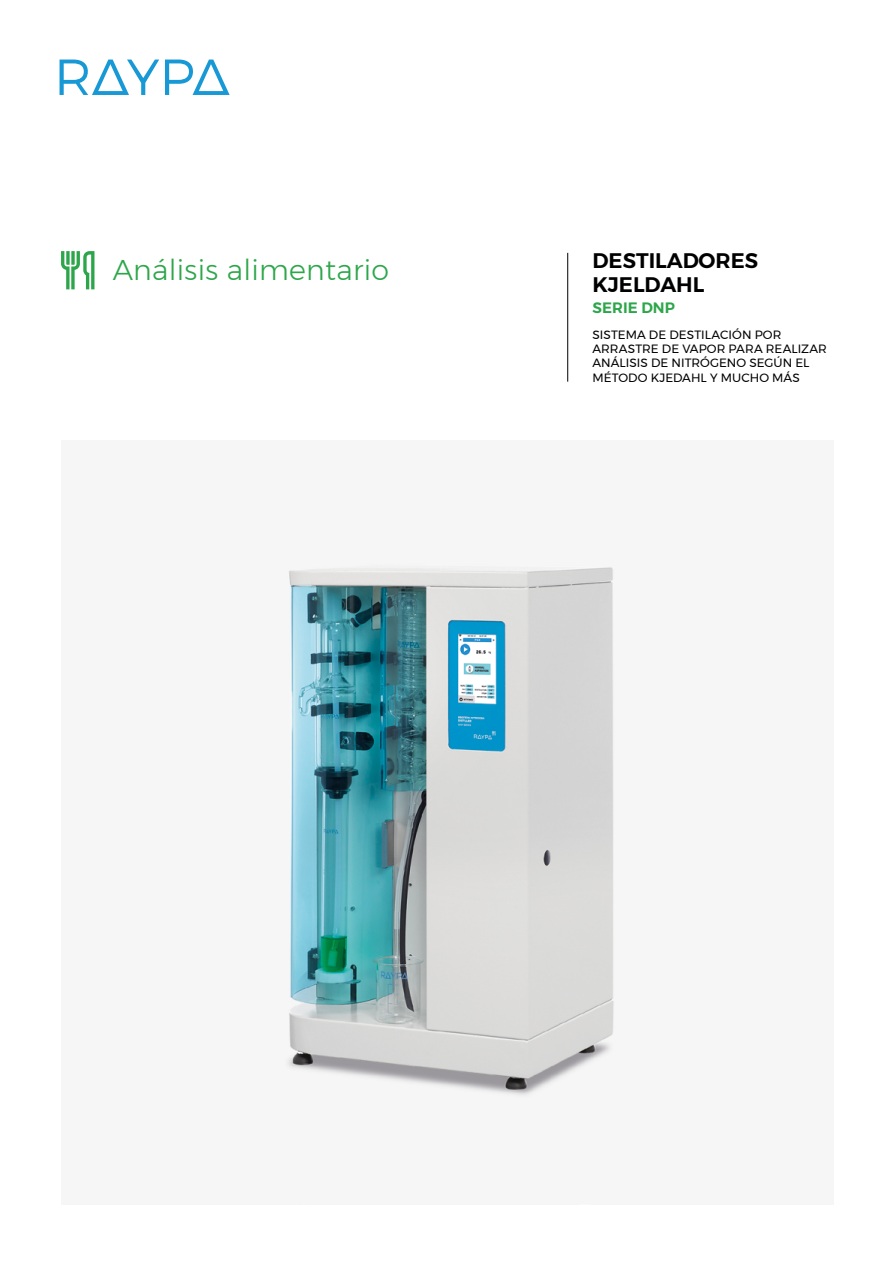
<style>
.page{position:relative;width:893px;height:1263px;background:#fff}
.page>*{position:absolute;margin:0;border:0;box-sizing:border-box;transform-origin:0 0}
.t1{font:300 28.5px "Montserrat";letter-spacing:.01em;color:#2da64b}
.t2{font:600 21px/24px "Montserrat";color:#000}
.t3{font:600 15px "Montserrat";letter-spacing:.005em;color:#2da64b}
.t4{font:12px/14.4px "Montserrat";letter-spacing:.005em;color:#000}
</style>
<div class="page">
<svg style="left:165px;top:60px;width:65px;height:35px"></svg>
<svg style="left:60px;top:60px;width:99px;height:35px"></svg>
<img style="left:285px;top:564px;width:330px;height:534px">
<svg style="left:61px;top:251px;width:33px;height:38px"></svg>
<hr style="left:567px;top:253px;width:1px;height:129px;background:#000">
<h1 class="t1" style="left:113px;top:249px;width:278px">Análisis alimentario</h1>
<h2 class="t2" style="left:592px;top:249px;width:167px">DESTILADORES<br>KJELDAHL</h2>
<p class="t3" style="left:592px;top:296px;width:84px">SERIE DNP</p>
<p class="t4" style="left:592px;top:327px;width:236px">SISTEMA DE DESTILACIÓN POR<br>ARRASTRE DE VAPOR PARA REALIZAR<br>ANÁLISIS DE NITRÓGENO SEGÚN EL<br>MÉTODO KJEDAHL Y MUCHO MÁS</p>
</div>
